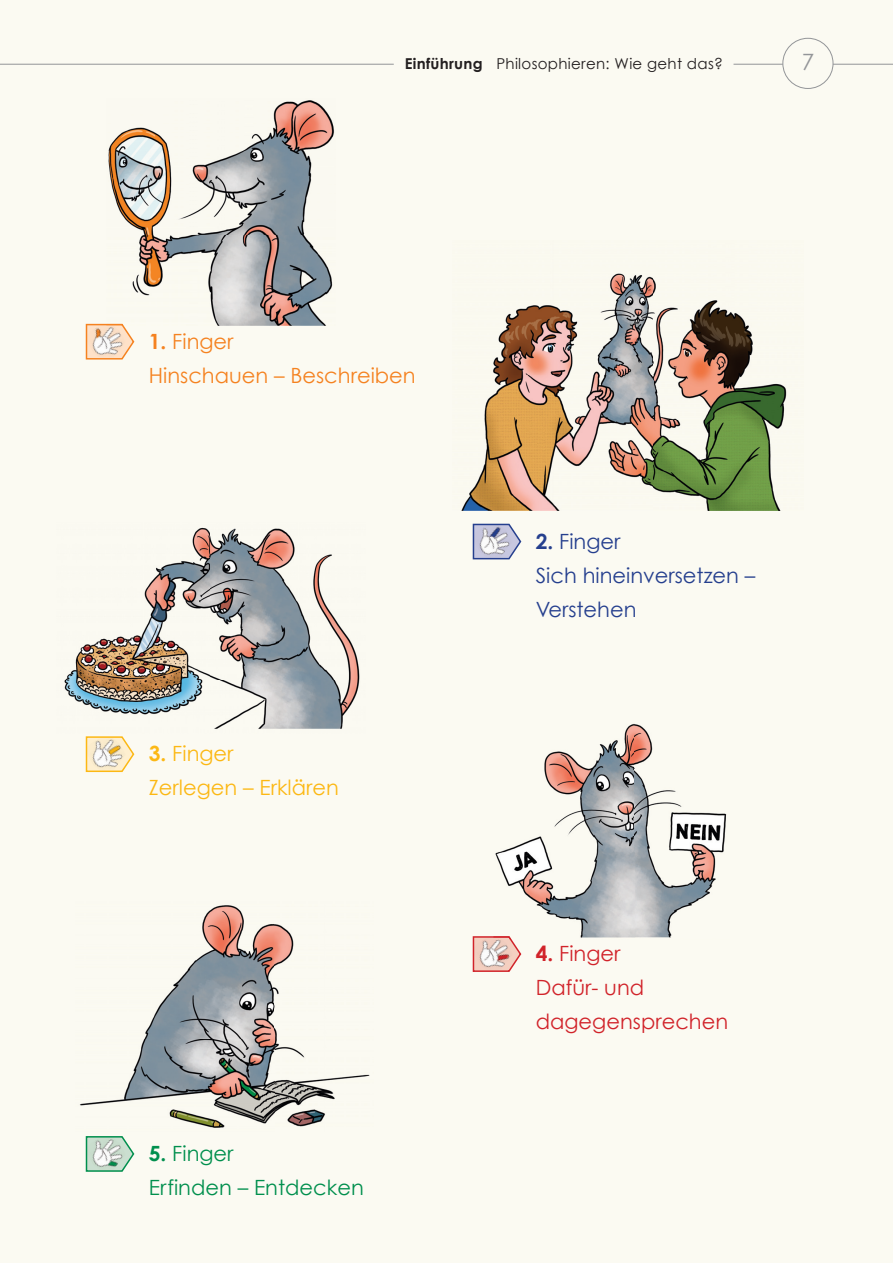
<style>
.page{position:relative;width:893px;height:1263px;background:#fbfaf2}
.page>*{position:absolute;margin:0;border:0;box-sizing:border-box;transform-origin:0 0}
.t1{font:22.5px "Century Gothic";color:#939598}
.t2{font:21px/34px "Century Gothic";color:#253f8e}
.t3{font:21px/34px "Century Gothic";color:#d1232a}
.t4{font:21px/34px "Century Gothic";color:#f58220}
.t5{font:21px/34px "Century Gothic";color:#008f4d}
.t6{font:21px/34px "Century Gothic";color:#fcb814}
.t7{font:15px "Century Gothic";letter-spacing:.02em;color:#231f20}
.s1{font-weight:700}
</style>
<div class="page">
<hr style="left:733px;top:64px;width:160px;height:1px;background:#939598">
<hr style="left:0;top:64px;width:394px;height:1px;background:#939598">
<div style="left:783px;top:38px;width:50px;height:50px;background:#fbfaf2;border-radius:50%"></div>
<div style="left:782px;top:38px;width:51px;height:51px;border:1px solid #939598;border-radius:50%"></div>
<svg style="left:85px;top:736px;width:50px;height:37px"></svg>
<svg style="left:472px;top:523px;width:50px;height:37px"></svg>
<svg style="left:85px;top:1136px;width:50px;height:36px"></svg>
<img style="left:64px;top:527px;width:296px;height:202px">
<img style="left:495px;top:724px;width:232px;height:214px">
<svg style="left:473px;top:936px;width:48px;height:36px"></svg>
<img style="left:493px;top:936px;width:19px;height:4px">
<img style="left:106px;top:100px;width:228px;height:226px">
<svg style="left:86px;top:324px;width:48px;height:36px"></svg>
<img style="left:80px;top:905px;width:290px;height:223px">
<img style="left:461px;top:273px;width:326px;height:237px">
<p class="t7" style="left:405px;top:55px;width:320px"><span class="s1">Einführung</span> Philosophieren: Wie geht das?</p>
<p class="t1" style="left:802px;top:48px;width:14px">7</p>
<p class="t4" style="left:149px;top:324px;width:268px"><span class="s1">1.</span> Finger<br>Hinschauen – Beschreiben</p>
<p class="t6" style="left:149px;top:736px;width:192px"><span class="s1">3.</span> Finger<br>Zerlegen – Erklären</p>
<p class="t5" style="left:149px;top:1136px;width:216px"><span class="s1">5.</span> Finger<br>Erfinden – Entdecken</p>
<p class="t2" style="left:536px;top:524px;width:221px"><span class="s1">2.</span> Finger<br>Sich hineinversetzen –<br>Verstehen</p>
<p class="t3" style="left:536px;top:936px;width:194px"><span class="s1">4.</span> Finger<br>Dafür- und dagegensprechen</p>
</div>
